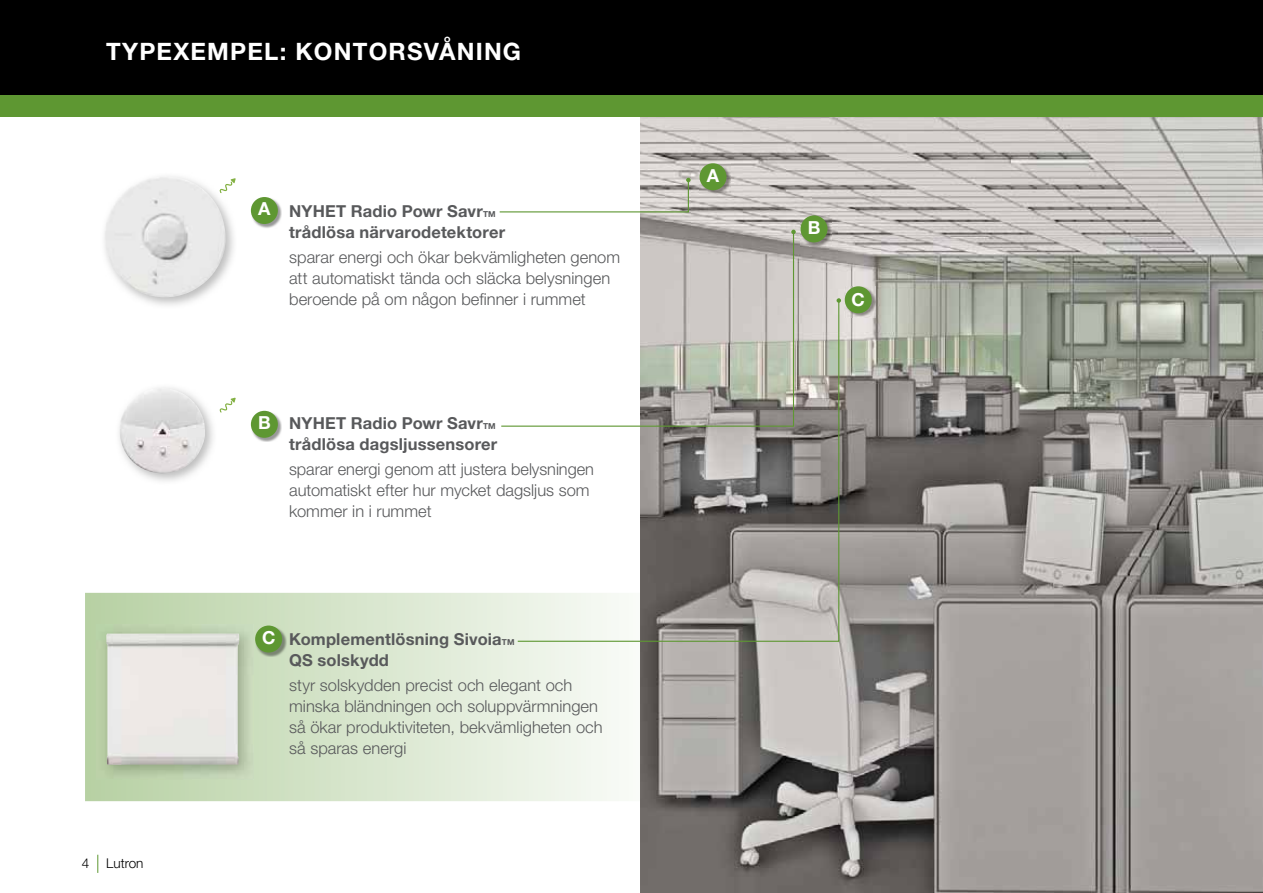
<style>
.page{position:relative;width:1263px;height:893px;background:#fff}
.page>*{position:absolute;margin:0;border:0;box-sizing:border-box;transform-origin:0 0}
.t1{font:700 24px "Helvetica Neue LT Std";letter-spacing:.05em;color:#fff}
.t2{font:700 18px "Helvetica Neue LT Std";color:#fff}
.t3{font:300 16.5px/21px "Helvetica Neue LT Std";color:#58595b}
.t4{font:700 16.5px/21px "Helvetica Neue LT Std";letter-spacing:.01em;color:#58595b}
.t5{font:300 13.5px "Helvetica Neue LT Std";color:#000}
.s1{font-size:8.25px}
</style>
<div class="page">
<svg style="left:97px;top:855px;width:1px;height:18px"></svg>
<img style="left:640px;top:117px;width:623px;height:776px">
<svg style="left:499px;top:178px;width:192px;height:35px"></svg>
<svg style="left:501px;top:231px;width:294px;height:196px"></svg>
<svg style="left:791px;top:230px;width:5px;height:4px"></svg>
<svg style="left:517px;top:299px;width:323px;height:343px"></svg>
<svg style="left:836px;top:298px;width:5px;height:5px"></svg>
<img style="left:106px;top:634px;width:133px;height:131px">
<div style="left:0;top:0;width:1263px;height:96px;background:#000"></div>
<div style="left:0;top:96px;width:1263px;height:21px;background:#5e9732"></div>
<img style="left:251px;top:197px;width:31px;height:31px">
<div style="left:251px;top:197px;width:27px;height:27px;background:#5e9732;border-radius:50%"></div>
<img style="left:700px;top:164px;width:30px;height:30px">
<div style="left:699px;top:163px;width:27px;height:27px;background:#5e9732;border-radius:50%"></div>
<img style="left:251px;top:411px;width:31px;height:31px">
<div style="left:251px;top:411px;width:27px;height:27px;background:#5e9732;border-radius:50%"></div>
<img style="left:801px;top:216px;width:30px;height:30px">
<div style="left:800px;top:215px;width:27px;height:27px;background:#5e9732;border-radius:50%"></div>
<img style="left:255px;top:626px;width:31px;height:31px">
<div style="left:255px;top:625px;width:27px;height:27px;background:#5e9732;border-radius:50%"></div>
<img style="left:845px;top:287px;width:31px;height:30px">
<div style="left:845px;top:286px;width:27px;height:27px;background:#5e9732;border-radius:50%"></div>
<img style="left:118px;top:388px;width:88px;height:87px">
<img style="left:102px;top:176px;width:126px;height:129px">
<svg style="left:220px;top:178px;width:16px;height:19px"></svg>
<svg style="left:220px;top:397px;width:16px;height:16px"></svg>
<h1 class="t1" style="left:106px;top:43px;width:416px">TYPEXEMPEL: KONTORSVÅNING</h1>
<p class="t5" style="left:82px;top:858px;width:9px">4</p>
<p class="t5" style="left:106px;top:858px;width:39px">Lutron</p>
<p class="t2" style="left:258px;top:203px;width:14px">A</p>
<p class="t4" style="left:289px;top:202px;width:218px">NYHET Radio Powr Savr<span class="s1">TM </span>trådlösa närvarodetektorer</p>
<p class="t3" style="left:289px;top:249px;width:333px">sparar energi och ökar bekvämligheten genom att automatiskt tända och släcka belysningen beroende på om någon befinner i rummet</p>
<p class="t2" style="left:258px;top:416px;width:14px">B</p>
<p class="t4" style="left:289px;top:415px;width:210px">NYHET Radio Powr Savr<span class="s1">TM </span>trådlösa dagsljussensorer</p>
<p class="t3" style="left:289px;top:461px;width:306px">sparar energi genom att justera belysningen automatiskt efter hur mycket dagsljus som kommer in i rummet</p>
<p class="t2" style="left:262px;top:631px;width:15px">C</p>
<p class="t4" style="left:289px;top:630px;width:227px">Komplementlösning Sivoia<span class="s1">TM<br></span>QS solskydd</p>
<p class="t3" style="left:289px;top:677px;width:315px">styr solskydden precist och elegant och minska bländningen och soluppvärmningen så ökar produktiviteten, bekvämligheten och så sparas energi</p>
<p class="t2" style="left:707px;top:169px;width:14px">A</p>
<p class="t2" style="left:808px;top:221px;width:14px">B</p>
<p class="t2" style="left:852px;top:293px;width:15px">C</p>
</div>
